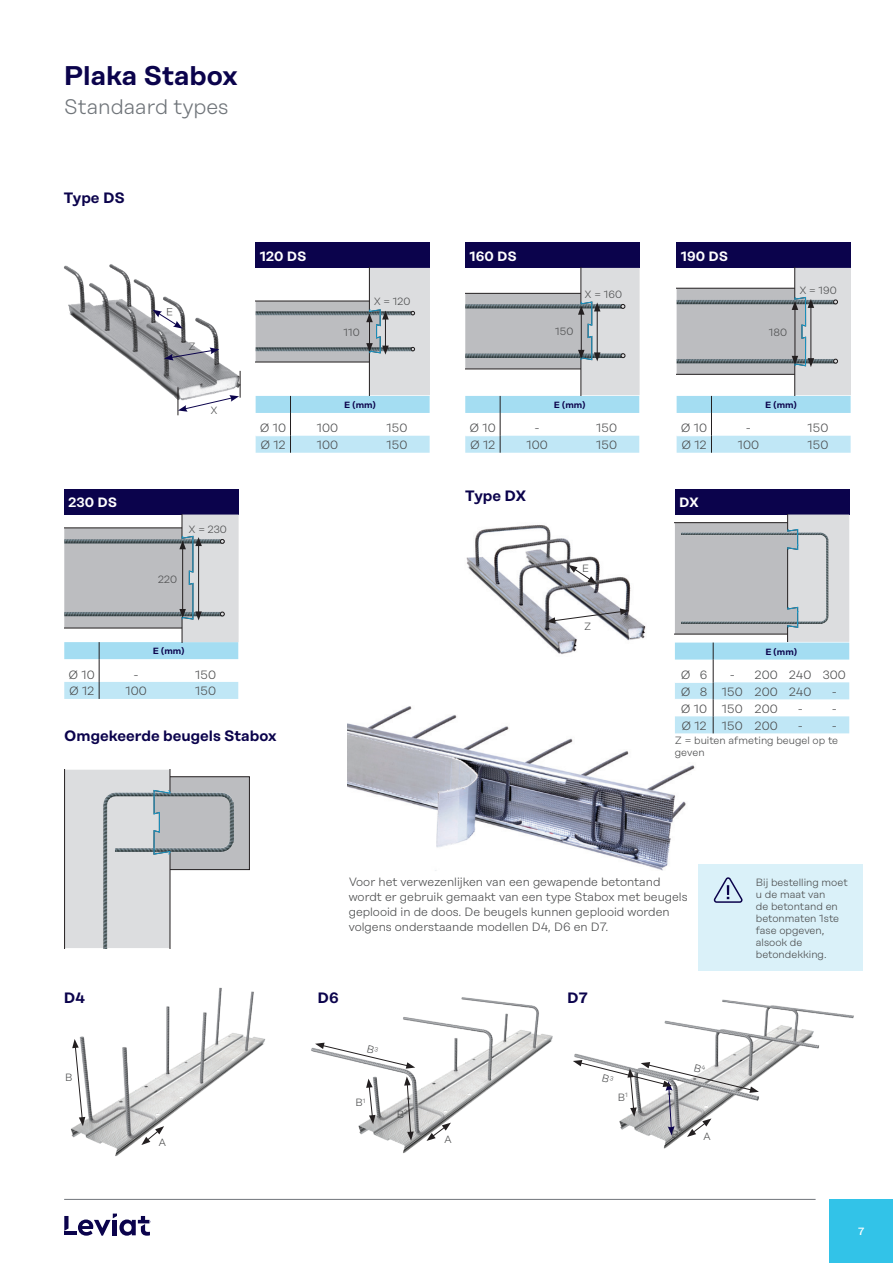
<style>
.page{position:relative;width:893px;height:1263px;background:#fff}
.page>*{position:absolute;margin:0;border:0;box-sizing:border-box;transform-origin:0 0}
.t1{font:600 27px "Rational Display";color:#0b034c}
.t2{font:300 21px "Rational Display";color:#70757a}
.t3{font:600 15px "Rational Display";color:#0b034c}
.t4{font:600 13.5px "Rational Display";color:#fff}
.t5{font:300 12px/15px "Rational Display";color:#4b4c4d}
.t6{font:300 10.5px/12px "Rational Display";color:#4b4c4d}
.t7{font:500 10.5px "Rational Display";color:#fff}
.t8{font:600 9px "Rational Display";color:#0b034c}
</style>
<div class="page">
<hr style="left:64px;top:1199px;width:752px;height:1px;background:#70757a">
<div style="left:829px;top:1199px;width:64px;height:64px;background:#32c3e8"></div>
<hr style="left:64px;top:1231px;width:13px;height:4px;background:#0b034c">
<svg style="left:64px;top:1216px;width:5px;height:15px"></svg>
<svg style="left:78px;top:1213px;width:72px;height:23px"></svg>
<img style="left:64px;top:264px;width:177px;height:140px">
<img style="left:347px;top:706px;width:372px;height:165px">
<hr style="left:64px;top:770px;width:1px;height:178px;background:#231f20">
<svg style="left:65px;top:770px;width:184px;height:178px"></svg>
<svg style="left:164px;top:347px;width:55px;height:13px"></svg>
<svg style="left:178px;top:371px;width:63px;height:44px"></svg>
<img style="left:71px;top:987px;width:195px;height:169px">
<svg style="left:72px;top:1039px;width:13px;height:87px"></svg>
<svg style="left:141px;top:1126px;width:23px;height:19px"></svg>
<img style="left:311px;top:997px;width:242px;height:157px">
<svg style="left:366px;top:1078px;width:9px;height:46px"></svg>
<svg style="left:404px;top:1076px;width:10px;height:65px"></svg>
<svg style="left:426px;top:1122px;width:25px;height:19px"></svg>
<img style="left:574px;top:999px;width:280px;height:150px">
<img style="left:466px;top:525px;width:180px;height:130px">
<svg style="left:568px;top:565px;width:29px;height:19px"></svg>
<svg style="left:546px;top:608px;width:83px;height:16px"></svg>
<div style="left:465px;top:242px;width:174px;height:26px;background:#0b034c"></div>
<div style="left:256px;top:242px;width:174px;height:26px;background:#0b034c"></div>
<div style="left:677px;top:242px;width:174px;height:26px;background:#0b034c"></div>
<div style="left:675px;top:489px;width:174px;height:25px;background:#0b034c"></div>
<svg style="left:675px;top:514px;width:174px;height:219px"></svg>
<div style="left:64px;top:489px;width:174px;height:25px;background:#0b034c"></div>
<svg style="left:256px;top:268px;width:174px;height:185px"></svg>
<svg style="left:465px;top:268px;width:175px;height:185px"></svg>
<svg style="left:677px;top:268px;width:174px;height:185px"></svg>
<svg style="left:64px;top:514px;width:175px;height:185px"></svg>
<div style="left:698px;top:865px;width:165px;height:106px;background:#daf1f9"></div>
<svg style="left:713px;top:877px;width:30px;height:26px"></svg>
<svg style="left:152px;top:308px;width:31px;height:21px"></svg>
<svg style="left:315px;top:1043px;width:100px;height:26px"></svg>
<svg style="left:573px;top:1060px;width:186px;height:77px"></svg>
<h1 class="t1" style="left:64px;top:60px;width:175px">Plaka Stabox</h1>
<h2 class="t2" style="left:64px;top:95px;width:166px">Standaard types</h2>
<p class="t3" style="left:64px;top:189px;width:63px">Type DS</p>
<p class="t4" style="left:69px;top:494px;width:50px">230 DS</p>
<p class="t6" style="left:189px;top:341px;width:9px">Z</p>
<p class="t6" style="left:210px;top:404px;width:9px">X</p>
<p class="t6" style="left:188px;top:523px;width:40px">X = 230</p>
<p class="t6" style="left:158px;top:573px;width:21px">220</p>
<p class="t8" style="left:153px;top:646px;width:33px">E (mm)</p>
<p class="t5" style="left:69px;top:667px;width:28px">Ø 10</p>
<p class="t5" style="left:133px;top:667px;width:7px">-</p>
<p class="t5" style="left:195px;top:667px;width:22px">150</p>
<p class="t5" style="left:69px;top:683px;width:27px">Ø 12</p>
<p class="t5" style="left:125px;top:683px;width:23px">100</p>
<p class="t5" style="left:195px;top:683px;width:22px">150</p>
<p class="t4" style="left:260px;top:248px;width:48px">120 DS</p>
<p class="t6" style="left:344px;top:327px;width:18px">110</p>
<p class="t6" style="left:374px;top:295px;width:38px">X = 120</p>
<p class="t8" style="left:344px;top:399px;width:33px">E (mm)</p>
<p class="t5" style="left:260px;top:421px;width:28px">Ø 10</p>
<p class="t5" style="left:317px;top:421px;width:23px">100</p>
<p class="t5" style="left:387px;top:421px;width:22px">150</p>
<p class="t5" style="left:260px;top:437px;width:27px">Ø 12</p>
<p class="t5" style="left:317px;top:437px;width:23px">100</p>
<p class="t5" style="left:387px;top:437px;width:22px">150</p>
<p class="t3" style="left:64px;top:727px;width:214px">Omgekeerde beugels Stabox</p>
<p class="t4" style="left:469px;top:248px;width:49px">160 DS</p>
<p class="t6" style="left:555px;top:326px;width:20px">150</p>
<p class="t6" style="left:585px;top:288px;width:39px">X = 160</p>
<p class="t8" style="left:554px;top:399px;width:33px">E (mm)</p>
<p class="t5" style="left:470px;top:421px;width:28px">Ø 10</p>
<p class="t5" style="left:534px;top:421px;width:7px">-</p>
<p class="t5" style="left:596px;top:421px;width:22px">150</p>
<p class="t5" style="left:470px;top:437px;width:27px">Ø 12</p>
<p class="t5" style="left:526px;top:437px;width:23px">100</p>
<p class="t5" style="left:596px;top:437px;width:22px">150</p>
<p class="t3" style="left:465px;top:487px;width:63px">Type DX</p>
<p class="t6" style="left:582px;top:562px;width:8px">E</p>
<p class="t6" style="left:584px;top:620px;width:9px">Z</p>
<p class="t4" style="left:681px;top:248px;width:49px">190 DS</p>
<p class="t6" style="left:799px;top:284px;width:39px">X = 190</p>
<p class="t6" style="left:769px;top:326px;width:20px">180</p>
<p class="t8" style="left:765px;top:399px;width:33px">E (mm)</p>
<p class="t5" style="left:681px;top:421px;width:28px">Ø 10</p>
<p class="t5" style="left:746px;top:421px;width:7px">-</p>
<p class="t5" style="left:807px;top:421px;width:22px">150</p>
<p class="t5" style="left:681px;top:437px;width:27px">Ø 12</p>
<p class="t5" style="left:738px;top:437px;width:23px">100</p>
<p class="t5" style="left:807px;top:437px;width:22px">150</p>
<p class="t4" style="left:679px;top:494px;width:21px">DX</p>
<p class="t8" style="left:765px;top:646px;width:33px">E (mm)</p>
<p class="t5" style="left:681px;top:667px;width:28px">Ø 6</p>
<p class="t5" style="left:681px;top:666px;width:167px;line-height:16.6px;text-indent:49px">- 200 240 300<br>Ø 8 150 200 240</p>
<p class="t5" style="left:832px;top:684px;width:7px">-</p>
<p class="t5" style="left:681px;top:701px;width:98px">Ø 10 150 200</p>
<p class="t5" style="left:798px;top:701px;width:7px">-</p>
<p class="t5" style="left:832px;top:701px;width:7px">-</p>
<p class="t5" style="left:681px;top:718px;width:27px">Ø 12</p>
<p class="t5" style="left:722px;top:718px;width:57px">150 200</p>
<p class="t5" style="left:798px;top:718px;width:7px">-</p>
<p class="t5" style="left:832px;top:718px;width:7px">-</p>
<p class="t6" style="left:675px;top:734px;width:165px">Z = buiten afmeting beugel op te geven</p>
<p class="t5" style="left:349px;top:874px;width:340px">Voor het verwezenlijken van een gewapende betontand wordt er gebruik gemaakt van een type Stabox met beugels geplooid in de doos. De beugels kunnen geplooid worden volgens onderstaande modellen D4, D6 en D7.</p>
<p class="t6" style="left:756px;top:876px;width:93px">Bij bestelling moet u de maat van<br>de betontand en betonmaten 1ste fase opgeven, alsook de betondekking.</p>
<p class="t3" style="left:64px;top:989px;width:23px">D4</p>
<p class="t3" style="left:317px;top:989px;width:23px">D6</p>
<p class="t3" style="left:567px;top:989px;width:22px">D7</p>
<p class="t6" style="left:65px;top:1072px;width:9px">B</p>
<p class="t6" style="left:159px;top:1136px;width:9px">A</p>
<p class="t6" style="left:355px;top:1097px;width:12px">B<sup>1</sup></p>
<p class="t6" style="left:397px;top:1108px;width:12px">B<sup>2</sup></p>
<p class="t6" style="left:444px;top:1133px;width:9px">A</p>
<p class="t6" style="left:618px;top:1091px;width:12px">B<sup>1</sup></p>
<p class="t6" style="left:672px;top:1128px;width:12px">B<sup>2</sup></p>
<p class="t6" style="left:703px;top:1130px;width:9px">A</p>
<p class="t7" style="left:858px;top:1225px;width:8px">7</p>
</div>
